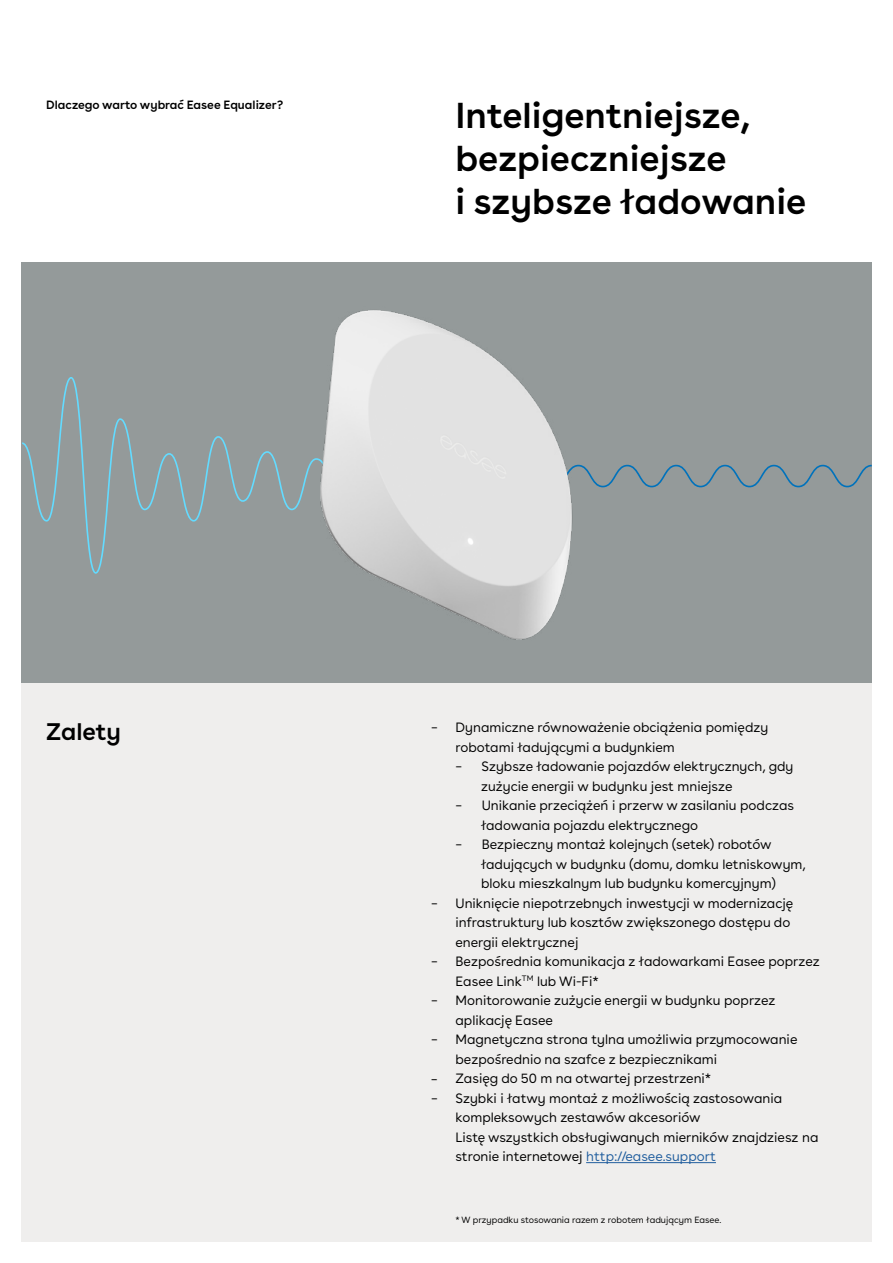
<style>
.page{position:relative;width:893px;height:1263px;background:#fff}
.page>*{position:absolute;margin:0;border:0;box-sizing:border-box;transform-origin:0 0}
.t1{font:600 36px/43.2px "Buenos Aires";color:#000}
.t2{font:600 24px "Buenos Aires";color:#000}
.t3{font:13.5px/19.5px "Buenos Aires";color:#000}
.t4{font:13.5px "Buenos Aires";color:#215e9e}
.t5{font:600 12px "Buenos Aires";color:#000}
.t6{font:9px "Buenos Aires";color:#000}
.s1{color:#000}
</style>
<div class="page">
<div style="left:21px;top:262px;width:851px;height:980px;background:#efeeed"></div>
<div style="left:21px;top:262px;width:851px;height:420px;background:#949a9a"></div>
<svg style="left:22px;top:377px;width:294px;height:197px"></svg>
<svg style="left:577px;top:465px;width:295px;height:22px"></svg>
<img style="left:316px;top:310px;width:261px;height:330px">
<hr style="left:586px;top:1162px;width:130px;height:1px;background:#215e9e">
<p class="t5" style="left:46px;top:95px;width:238px">Dlaczego warto wybrać Easee Equalizer?</p>
<h1 class="t1" style="left:455px;top:90px;width:352px">Inteligentniejsze, bezpieczniejsze<br>i szybsze ładowanie</h1>
<h2 class="t2" style="left:46px;top:712px;width:76px">Zalety</h2>
<p class="t3" style="left:431px;top:716px;width:8px">–</p>
<p class="t3" style="left:431px;top:892px;width:8px">–</p>
<p class="t3" style="left:431px;top:950px;width:8px">–</p>
<p class="t3" style="left:431px;top:989px;width:8px">–</p>
<p class="t3" style="left:431px;top:1028px;width:8px">–</p>
<p class="t3" style="left:431px;top:1061px;width:8px;line-height:24px">_ –</p>
<p class="t3" style="left:455px;top:717px;width:314px">Dynamiczne równoważenie obciążenia pomiędzy robotami ładującymi a budynkiem</p>
<p class="t3" style="left:481px;top:756px;width:314px;text-indent:-26px">– Szybsze ładowanie pojazdów elektrycznych, gdy zużycie energii w budynku jest mniejsze</p>
<p class="t3" style="left:481px;top:794px;width:314px;text-indent:-26px">– Unikanie przeciążeń i przerw w zasilaniu podczas ładowania pojazdu elektrycznego</p>
<p class="t3" style="left:455px;top:833px;width:318px">– Bezpieczny montaż kolejnych (setek) robotów</p>
<p class="t3" style="left:481px;top:853px;width:326px">ładujących w budynku (domu, domku letniskowym,</p>
<p class="t3" style="left:481px;top:872px;width:296px">bloku mieszkalnym lub budynku komercyjnym)</p>
<p class="t3" style="left:455px;top:892px;width:339px">Uniknięcie niepotrzebnych inwestycji w modernizację</p>
<p class="t3" style="left:455px;top:911px;width:336px">infrastruktury lub kosztów zwiększonego dostępu do</p>
<p class="t3" style="left:455px;top:931px;width:124px">energii elektrycznej</p>
<p class="t3" style="left:455px;top:950px;width:366px">Bezpośrednia komunikacja z ładowarkami Easee poprzez</p>
<p class="t3" style="left:455px;top:970px;width:145px">Easee Link<sup>TM</sup> lub Wi-Fi*</p>
<p class="t3" style="left:455px;top:990px;width:321px">Monitorowanie zużycie energii w budynku poprzez</p>
<p class="t3" style="left:455px;top:1009px;width:99px">aplikację Easee</p>
<p class="t3" style="left:455px;top:1028px;width:343px">Magnetyczna strona tylna umożliwia przymocowanie</p>
<p class="t3" style="left:455px;top:1048px;width:263px">bezpośrednio na szafce z bezpiecznikami</p>
<p class="t3" style="left:455px;top:1067px;width:257px">Zasięg do 50 m na otwartej przestrzeni*</p>
<p class="t3" style="left:455px;top:1087px;width:328px">Szybki i łatwy montaż z możliwością zastosowania</p>
<p class="t3" style="left:455px;top:1106px;width:247px">kompleksowych zestawów akcesoriów</p>
<p class="t3" style="left:455px;top:1126px;width:364px">Listę wszystkich obsługiwanych mierników znajdziesz na</p>
<p class="t4" style="left:455px;top:1146px;width:262px"><span class="s1">stronie internetowej</span> http://easee.support</p>
<p class="t6" style="left:455px;top:1212px;width:267px">* W przypadku stosowania razem z robotem ładującym Easee.</p>
</div>
